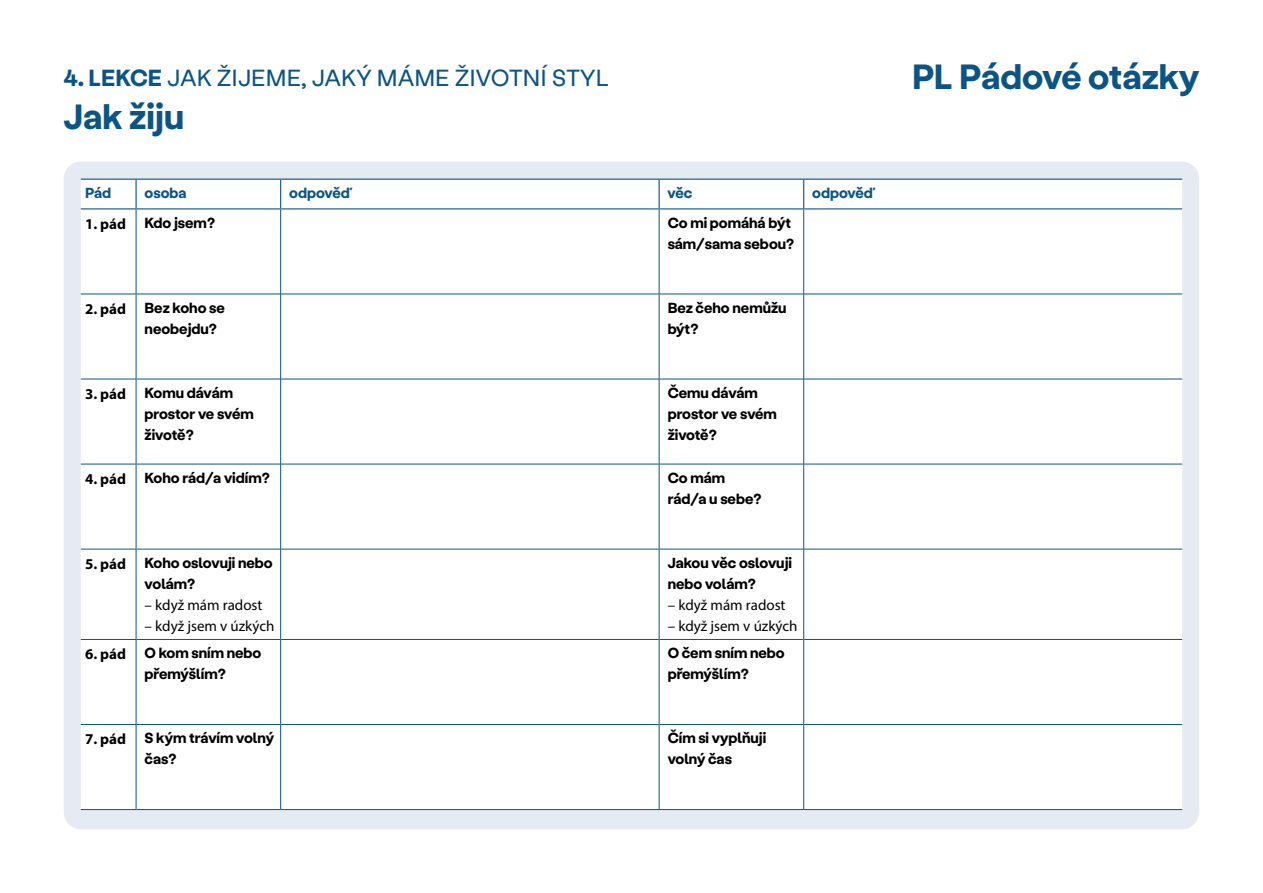
<style>
.page{position:relative;width:1263px;height:893px;background:#fff}
.page>*{position:absolute;margin:0;border:0;box-sizing:border-box;transform-origin:0 0}
.t1{font:700 36px "Stabil Grotesk";color:#0b5485}
.t2{font:24px "Stabil Grotesk";color:#0b5485}
.t3{font:700 15px/21px "Stabil Grotesk";color:#000}
.t4{font:15px "Myriad Pro";color:#000}
.t5{font:700 15px "Stabil Grotesk";color:#0b5485}
.s1{font-weight:700}
.s2{font-family:"Myriad Pro"}
</style>
<div class="page">
<div style="left:64px;top:162px;width:1135px;height:667px;background:#e6eaf3;border-radius:17px"></div>
<div style="left:81px;top:180px;width:1101px;height:629px;background:#fff"></div>
<hr style="left:81px;top:294px;width:55px;height:1px;background:#0b5485">
<hr style="left:81px;top:379px;width:55px;height:1px;background:#0b5485">
<hr style="left:81px;top:464px;width:55px;height:1px;background:#0b5485">
<hr style="left:81px;top:549px;width:55px;height:1px;background:#0b5485">
<hr style="left:81px;top:639px;width:55px;height:1px;background:#0b5485">
<hr style="left:81px;top:724px;width:55px;height:1px;background:#0b5485">
<hr style="left:81px;top:809px;width:55px;height:1px;background:#0b5485">
<hr style="left:136px;top:294px;width:144px;height:1px;background:#0b5485">
<hr style="left:281px;top:294px;width:378px;height:1px;background:#0b5485">
<hr style="left:659px;top:294px;width:144px;height:1px;background:#0b5485">
<hr style="left:804px;top:294px;width:378px;height:1px;background:#0b5485">
<hr style="left:136px;top:379px;width:144px;height:1px;background:#0b5485">
<hr style="left:281px;top:379px;width:378px;height:1px;background:#0b5485">
<hr style="left:659px;top:379px;width:144px;height:1px;background:#0b5485">
<hr style="left:804px;top:379px;width:378px;height:1px;background:#0b5485">
<hr style="left:136px;top:464px;width:144px;height:1px;background:#0b5485">
<hr style="left:281px;top:464px;width:378px;height:1px;background:#0b5485">
<hr style="left:659px;top:464px;width:144px;height:1px;background:#0b5485">
<hr style="left:804px;top:464px;width:378px;height:1px;background:#0b5485">
<hr style="left:136px;top:549px;width:144px;height:1px;background:#0b5485">
<hr style="left:281px;top:549px;width:378px;height:1px;background:#0b5485">
<hr style="left:659px;top:549px;width:144px;height:1px;background:#0b5485">
<hr style="left:804px;top:549px;width:378px;height:1px;background:#0b5485">
<hr style="left:136px;top:639px;width:144px;height:1px;background:#0b5485">
<hr style="left:281px;top:639px;width:378px;height:1px;background:#0b5485">
<hr style="left:659px;top:639px;width:144px;height:1px;background:#0b5485">
<hr style="left:804px;top:639px;width:378px;height:1px;background:#0b5485">
<hr style="left:136px;top:724px;width:144px;height:1px;background:#0b5485">
<hr style="left:281px;top:724px;width:378px;height:1px;background:#0b5485">
<hr style="left:659px;top:724px;width:144px;height:1px;background:#0b5485">
<hr style="left:804px;top:724px;width:378px;height:1px;background:#0b5485">
<hr style="left:136px;top:809px;width:145px;height:1px;background:#0b5485">
<hr style="left:281px;top:809px;width:378px;height:1px;background:#0b5485">
<hr style="left:659px;top:809px;width:145px;height:1px;background:#0b5485">
<hr style="left:804px;top:809px;width:378px;height:1px;background:#0b5485">
<hr style="left:136px;top:209px;width:1px;height:85px;background:#0b5485">
<hr style="left:280px;top:209px;width:1px;height:85px;background:#0b5485">
<hr style="left:659px;top:209px;width:1px;height:85px;background:#0b5485">
<hr style="left:803px;top:209px;width:1px;height:85px;background:#0b5485">
<hr style="left:136px;top:294px;width:1px;height:85px;background:#0b5485">
<hr style="left:280px;top:294px;width:1px;height:85px;background:#0b5485">
<hr style="left:659px;top:294px;width:1px;height:85px;background:#0b5485">
<hr style="left:803px;top:294px;width:1px;height:85px;background:#0b5485">
<hr style="left:136px;top:379px;width:1px;height:85px;background:#0b5485">
<hr style="left:280px;top:379px;width:1px;height:85px;background:#0b5485">
<hr style="left:659px;top:379px;width:1px;height:85px;background:#0b5485">
<hr style="left:803px;top:379px;width:1px;height:85px;background:#0b5485">
<hr style="left:136px;top:464px;width:1px;height:85px;background:#0b5485">
<hr style="left:280px;top:464px;width:1px;height:85px;background:#0b5485">
<hr style="left:659px;top:464px;width:1px;height:85px;background:#0b5485">
<hr style="left:803px;top:464px;width:1px;height:85px;background:#0b5485">
<hr style="left:136px;top:549px;width:1px;height:90px;background:#0b5485">
<hr style="left:280px;top:549px;width:1px;height:90px;background:#0b5485">
<hr style="left:659px;top:549px;width:1px;height:90px;background:#0b5485">
<hr style="left:803px;top:549px;width:1px;height:90px;background:#0b5485">
<hr style="left:136px;top:640px;width:1px;height:84px;background:#0b5485">
<hr style="left:280px;top:639px;width:1px;height:85px;background:#0b5485">
<hr style="left:659px;top:639px;width:1px;height:85px;background:#0b5485">
<hr style="left:803px;top:639px;width:1px;height:85px;background:#0b5485">
<hr style="left:136px;top:725px;width:1px;height:84px;background:#0b5485">
<hr style="left:280px;top:724px;width:1px;height:85px;background:#0b5485">
<hr style="left:659px;top:724px;width:1px;height:85px;background:#0b5485">
<hr style="left:803px;top:724px;width:1px;height:85px;background:#0b5485">
<hr style="left:81px;top:179px;width:55px;height:1px;background:#0b5485">
<hr style="left:136px;top:179px;width:145px;height:1px;background:#0b5485">
<svg style="left:136px;top:180px;width:1px;height:28px"></svg>
<hr style="left:281px;top:179px;width:378px;height:1px;background:#0b5485">
<svg style="left:280px;top:180px;width:1px;height:28px"></svg>
<hr style="left:659px;top:179px;width:145px;height:1px;background:#0b5485">
<hr style="left:658px;top:180px;width:2px;height:28px;background:#0b5485">
<hr style="left:804px;top:179px;width:378px;height:1px;background:#0b5485">
<svg style="left:803px;top:180px;width:1px;height:28px"></svg>
<hr style="left:81px;top:208px;width:56px;height:1px;background:#0b5485">
<hr style="left:137px;top:208px;width:144px;height:1px;background:#0b5485">
<hr style="left:281px;top:208px;width:378px;height:1px;background:#0b5485">
<hr style="left:659px;top:208px;width:145px;height:1px;background:#0b5485">
<hr style="left:804px;top:208px;width:378px;height:1px;background:#0b5485">
<h2 class="t2" style="left:64px;top:60px;width:547px"><span class="s1">4. LEKCE</span> JAK ŽIJEME, JAKÝ MÁME ŽIVOTNÍ STYL</h2>
<h1 class="t1" style="left:64px;top:89px;width:122px">Jak žiju</h1>
<p class="t5" style="left:85px;top:181px;width:28px">Pád</p>
<p class="t5" style="left:145px;top:181px;width:44px">osoba</p>
<p class="t5" style="left:289px;top:181px;width:62px">odpověď</p>
<p class="t5" style="left:668px;top:181px;width:26px">věc</p>
<p class="t5" style="left:812px;top:181px;width:62px">odpověď</p>
<p class="t3" style="left:85px;top:211px;width:131px"><span class="s2">1. pád</span> Kdo jsem?</p>
<p class="t3" style="left:668px;top:211px;width:128px">Co mi pomáhá být sám/sama sebou?</p>
<p class="t3" style="left:145px;top:296px;width:82px;text-indent:-60px"><span class="s2">2. pád</span> Bez koho se neobejdu?</p>
<p class="t3" style="left:668px;top:296px;width:120px">Bez čeho nemůžu být?</p>
<p class="t3" style="left:145px;top:381px;width:111px;text-indent:-60px"><span class="s2">3. pád</span> Komu dávám prostor ve svém životě?</p>
<p class="t3" style="left:668px;top:381px;width:111px">Čemu dávám prostor ve svém životě?</p>
<p class="t3" style="left:85px;top:466px;width:186px"><span class="s2">4. pád</span> Koho rád/a vidím?</p>
<p class="t3" style="left:668px;top:466px;width:95px">Co mám rád/a u sebe?</p>
<p class="t3" style="left:145px;top:551px;width:130px;text-indent:-60px"><span class="s2">5. pád</span> Koho oslovuji nebo volám?</p>
<p class="t4" style="left:145px;top:596px;width:119px">– když mám radost</p>
<p class="t4" style="left:145px;top:617px;width:131px">– když jsem v úzkých</p>
<p class="t3" style="left:668px;top:551px;width:126px">Jakou věc oslovuji nebo volám?</p>
<p class="t4" style="left:668px;top:596px;width:119px">– když mám radost</p>
<p class="t4" style="left:668px;top:617px;width:131px">– když jsem v úzkých</p>
<p class="t3" style="left:145px;top:641px;width:118px;text-indent:-60px"><span class="s2">6. pád</span> O kom sním nebo přemýšlím?</p>
<p class="t3" style="left:668px;top:641px;width:119px">O čem sním nebo přemýšlím?</p>
<p class="t3" style="left:145px;top:726px;width:131px;text-indent:-60px"><span class="s2">7. pád</span> S kým trávím volný čas?</p>
<p class="t3" style="left:668px;top:726px;width:100px">Čím si vyplňuji volný čas</p>
<h1 class="t1" style="left:912px;top:48px;width:288px">PL Pádové otázky</h1>
</div>
